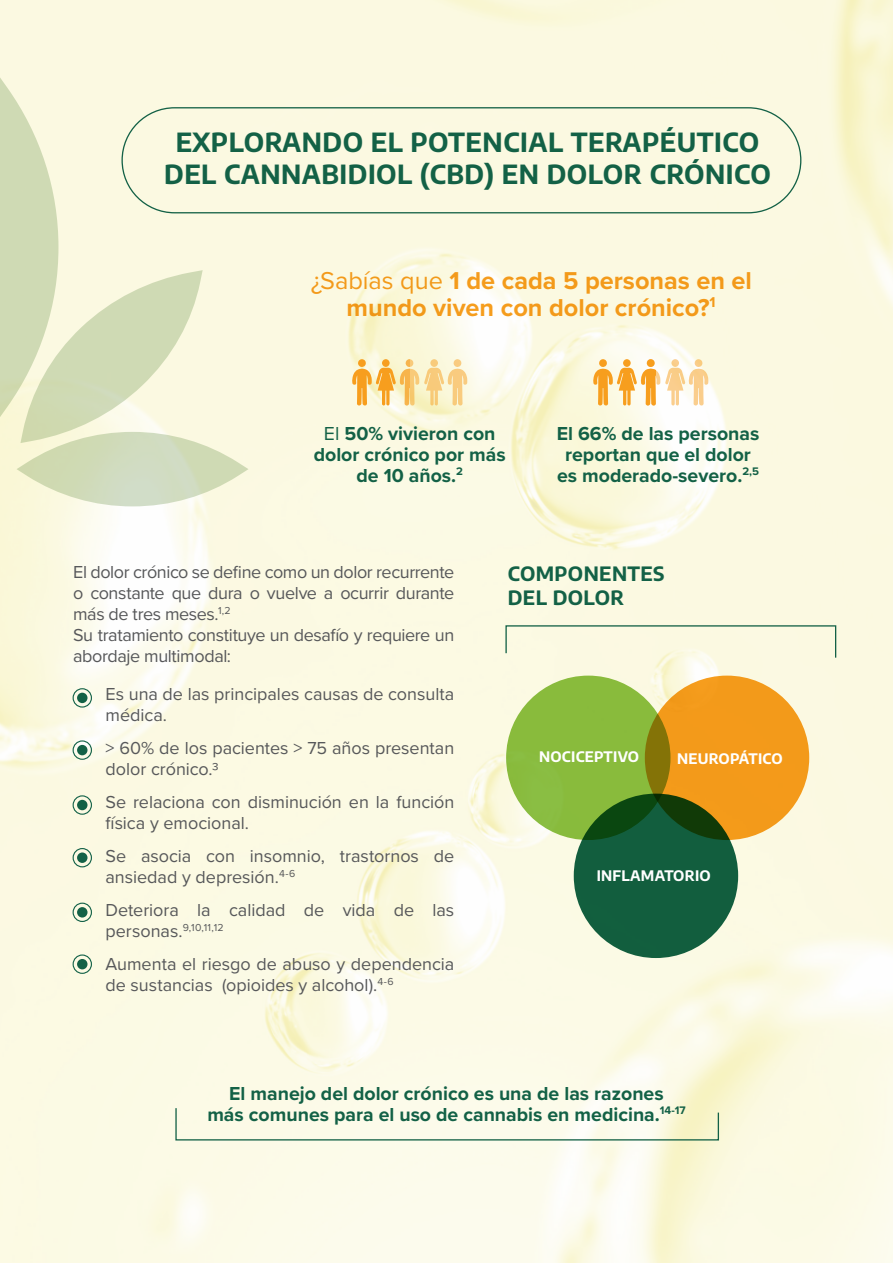
<style>
.page{position:relative;width:893px;height:1263px;background:#fff}
.page>*{position:absolute;margin:0;border:0;box-sizing:border-box;transform-origin:0 0}
.t1{font:700 26.25px/31.5px "Encode Sans";letter-spacing:.02em;color:#136146;text-align:center}
.t2{font:700 25.35px/27.3px "Proxima Nova";color:#f79e1e;text-align:center}
.t3{font:700 19.65px/23.5px "Encode Sans";letter-spacing:.02em;color:#136146}
.t4{font:700 19.5px/21px "Proxima Nova";color:#136146;text-align:center}
.t5{font:18px/21px "Proxima Nova";letter-spacing:-.005em;color:#57585a}
.t6{font:700 14.4px "Encode Sans";letter-spacing:.02em;color:#fff}
.t7{font:10.5px "Proxima Nova";color:#57585a}
.s1{font-weight:400}
.s2{font-size:18px}
</style>
<div class="page">
<img style="left:0;top:0;width:893px;height:1263px">
<svg style="left:0;top:77px;width:248px;height:429px;background:#eaedd0"></svg>
<div style="left:506px;top:676px;width:164px;height:164px;background:#89bb3c;border-radius:50%"></div>
<svg style="left:574px;top:794px;width:164px;height:164px;background:#115c3a"></svg>
<svg style="left:645px;top:676px;width:164px;height:164px;background:#da9017"></svg>
<div style="left:73px;top:688px;width:19px;height:20px;border:1px solid #126147;border-radius:50%"></div>
<div style="left:77px;top:693px;width:10px;height:10px;background:#136146;border-radius:50%"></div>
<div style="left:73px;top:740px;width:19px;height:20px;border:1px solid #126147;border-radius:50%"></div>
<div style="left:77px;top:745px;width:10px;height:10px;background:#136146;border-radius:50%"></div>
<div style="left:73px;top:795px;width:19px;height:20px;border:1px solid #126147;border-radius:50%"></div>
<div style="left:77px;top:800px;width:10px;height:10px;background:#136146;border-radius:50%"></div>
<div style="left:73px;top:848px;width:19px;height:19px;border:1px solid #126147;border-radius:50%"></div>
<div style="left:77px;top:852px;width:10px;height:11px;background:#136146;border-radius:50%"></div>
<div style="left:73px;top:903px;width:19px;height:19px;border:1px solid #126147;border-radius:50%"></div>
<div style="left:77px;top:907px;width:10px;height:10px;background:#136146;border-radius:50%"></div>
<div style="left:73px;top:954px;width:19px;height:20px;border:1px solid #126147;border-radius:50%"></div>
<div style="left:77px;top:959px;width:10px;height:10px;background:#136146;border-radius:50%"></div>
<svg style="left:505px;top:625px;width:332px;height:34px;background:#f0f1da"></svg>
<svg style="left:175px;top:1107px;width:545px;height:34px;background:#f1f3e0"></svg>
<div style="left:121px;top:107px;width:680px;height:106px;border:1px solid #136146;border-radius:52px"></div>
<svg style="left:352px;top:359px;width:115px;height:47px;background:#f8da9b"></svg>
<svg style="left:430px;top:359px;width:8px;height:8px"></svg>
<svg style="left:593px;top:359px;width:115px;height:47px"></svg>
<svg style="left:671px;top:359px;width:8px;height:8px"></svg>
<h1 class="t1" style="left:164px;top:125px;width:608px">EXPLORANDO EL POTENCIAL TERAPÉUTICO<br>DEL CANNABIDIOL (CBD) EN DOLOR CRÓNICO</h1>
<h2 class="t2" style="left:310px;top:266px;width:443px"><span class="s1">¿Sabías que</span> 1 de cada 5 personas en el mundo viven con dolor crónico?<sup>1</sup></h2>
<p class="t4" style="left:314px;top:422px;width:193px"><span class="s1">El</span> 50% vivieron con dolor crónico por más de 10 años.<sup>2</sup></p>
<p class="t4" style="left:557px;top:422px;width:204px">El 66% de las personas reportan que el dolor es moderado-severo.<sup>2,5</sup></p>
<p class="t5" style="left:73px;top:561px;width:383px">El dolor crónico se define como un dolor recurrente o constante que dura o vuelve a ocurrir durante más de tres meses.<sup>1,2<br></sup>Su tratamiento constituye un desafío y requiere un abordaje multimodal:</p>
<p class="t3" style="left:508px;top:561px;width:158px">COMPONENTES<br>DEL DOLOR</p>
<p class="t5" style="left:105px;top:682px;width:350px">Es una de las principales causas de consulta médica.</p>
<p class="t5" style="left:105px;top:736px;width:350px">&gt; 60% de los pacientes &gt; 75 años presentan dolor crónico.3</p>
<p class="t5" style="left:105px;top:790px;width:350px">Se relaciona con disminución en la función física y emocional.</p>
<p class="t5" style="left:105px;top:844px;width:350px">Se asocia con insomnio, trastornos de ansiedad y depresión.<sup>4-6</sup></p>
<p class="t5" style="left:105px;top:898px;width:350px">Deteriora la calidad de vida de las</p>
<p class="t7" style="left:105px;top:919px;width:120px"><span class="s2">personas.</span>9,10,11,12</p>
<p class="t5" style="left:105px;top:952px;width:350px">Aumenta el riesgo de abuso y dependencia de sustancias (opioides y alcohol).<sup>4-6</sup></p>
<p class="t6" style="left:539px;top:745px;width:102px">NOCICEPTIVO</p>
<p class="t6" style="left:677px;top:748px;width:107px">NEUROPÁTICO</p>
<p class="t6" style="left:597px;top:865px;width:116px">INFLAMATORIO</p>
<p class="t4" style="left:207px;top:1082px;width:480px">El manejo del dolor crónico es una de las razones<br>más comunes para el uso de cannabis en medicina.<sup>14-17</sup></p>
</div>
